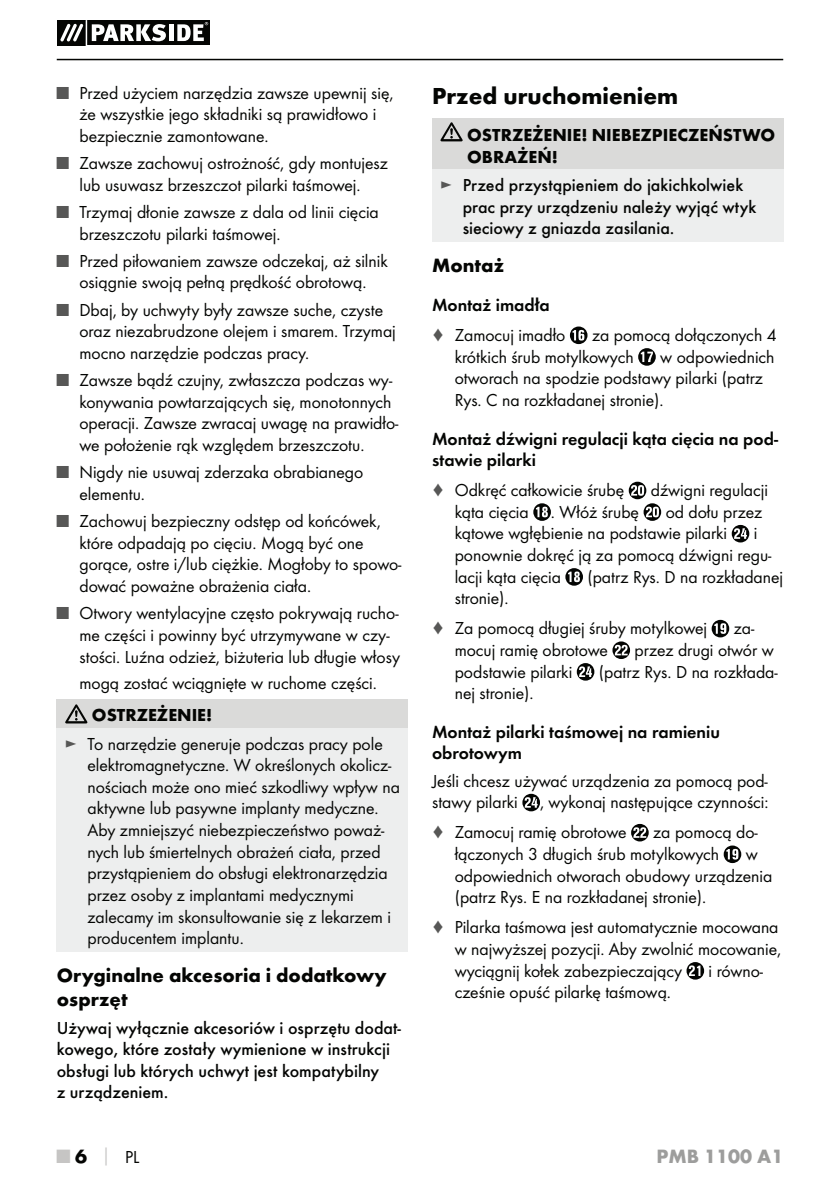
<style>
.page{position:relative;width:840px;height:1191px;background:#fff}
.page>*{position:absolute;margin:0;border:0;box-sizing:border-box;transform-origin:0 0}
.t1{font:700 24px "Futura";color:#040503}
.t2{font:700 20px/24px "Futura";color:#040503}
.t3{font:700 20px "Futura";color:#9d9d9c}
.t4{font:18px/21.6px "Futura Boo";color:#040503}
.t5{font:500 18px/21.6px "Futura";color:#040503}
.t6{font:18px/21.6px "Futura Dem";color:#040503}
.t7{font:700 18px/21.6px "Futura";color:#040503}
.s1{color:#575756}
.s2{font-family:"Futura Boo";font-weight:400;color:#575756}
.s3{font-family:"Futura";font-weight:700;font-size:20px;color:#c6c5c4}
.s4{font-family:"Futura";font-weight:700;font-size:20px}
.s5{font-family:"Futura";font-weight:700;color:#c6c5c4}
</style>
<div class="page">
<hr style="left:57px;top:59px;width:725px;height:1px;background:#040503">
<svg style="left:57px;top:21px;width:152px;height:24px"></svg>
<div style="left:57px;top:700px;width:351px;height:28px;background:#dadad9"></div>
<div style="left:57px;top:728px;width:351px;height:224px;background:#edeeee"></div>
<svg style="left:65px;top:704px;width:22px;height:19px"></svg>
<div style="left:432px;top:118px;width:350px;height:51px;background:#dadad9"></div>
<div style="left:432px;top:169px;width:350px;height:73px;background:#edeeee"></div>
<svg style="left:440px;top:122px;width:22px;height:19px"></svg>
<svg style="left:569px;top:326px;width:18px;height:18px"></svg>
<svg style="left:638px;top:348px;width:17px;height:18px"></svg>
<svg style="left:533px;top:503px;width:17px;height:18px"></svg>
<svg style="left:628px;top:482px;width:32px;height:39px"></svg>
<svg style="left:731px;top:525px;width:17px;height:17px"></svg>
<svg style="left:565px;top:568px;width:17px;height:17px"></svg>
<svg style="left:711px;top:620px;width:17px;height:17px"></svg>
<svg style="left:612px;top:641px;width:17px;height:18px"></svg>
<svg style="left:576px;top:663px;width:18px;height:17px"></svg>
<svg style="left:522px;top:794px;width:17px;height:17px"></svg>
<svg style="left:631px;top:824px;width:17px;height:17px"></svg>
<svg style="left:723px;top:845px;width:17px;height:18px"></svg>
<svg style="left:686px;top:962px;width:17px;height:17px"></svg>
<p class="t4" style="left:79px;top:83px;width:315px;text-indent:-23px"><span class="s1">■</span> Przed użyciem narzędzia zawsze upewnij się, że wszystkie jego składniki są prawidłowo i bezpiecznie zamontowane.</p>
<p class="t4" style="left:57px;top:153px;width:332px;text-align:center"><span class="s1">■</span> Zawsze zachowuj ostrożność, gdy montujesz lub usuwasz brzeszczot pilarki taśmowej.</p>
<p class="t4" style="left:79px;top:202px;width:301px;text-indent:-23px"><span class="s1">■</span> Trzymaj dłonie zawsze z dala od linii cięcia brzeszczotu pilarki taśmowej.</p>
<p class="t4" style="left:57px;top:251px;width:332px;text-align:center"><span class="s1">■</span> Przed piłowaniem zawsze odczekaj, aż silnik osiągnie swoją pełną prędkość obrotową.</p>
<p class="t4" style="left:79px;top:300px;width:318px;text-indent:-23px"><span class="s1">■</span> Dbaj, by uchwyty były zawsze suche, czyste oraz niezabrudzone olejem i smarem. Trzymaj mocno narzędzie podczas pracy.</p>
<p class="t4" style="left:79px;top:370px;width:320px;text-indent:-23px"><span class="s1">■</span> Zawsze bądź czujny, zwłaszcza podczas wy&shy;konywania powtarzających się, monotonnych operacji. Zawsze zwracaj uwagę na prawidło&shy;we położenie rąk względem brzeszczotu.</p>
<p class="t4" style="left:79px;top:462px;width:285px;text-indent:-23px"><span class="s1">■</span> Nigdy nie usuwaj zderzaka obrabianego elementu.</p>
<p class="t4" style="left:79px;top:511px;width:323px;text-indent:-23px"><span class="s1">■</span> Zachowuj bezpieczny odstęp od końcówek, które odpadają po cięciu. Mogą być one gorące, ostre i/lub ciężkie. Mogłoby to spowo&shy;dować poważne obrażenia ciała.</p>
<p class="t4" style="left:79px;top:603px;width:322px;text-indent:-23px"><span class="s1">■</span> Otwory wentylacyjne często pokrywają rucho&shy;me części i powinny być utrzymywane w czy&shy;stości. Luźna odzież, biżuteria lub długie włosy</p>
<p class="t4" style="left:79px;top:673px;width:299px">mogą zostać wciągnięte w ruchome części.</p>
<p class="t7" style="left:92px;top:705px;width:122px">OSTRZEŻENIE!</p>
<p class="t4" style="left:87px;top:734px;width:314px;text-indent:-23px"><span class="s1">►</span> To narzędzie generuje podczas pracy pole elektromagnetyczne. W określonych okolicz&shy;nościach może ono mieć szkodliwy wpływ na aktywne lub pasywne implanty medyczne.<br>Aby zmniejszyć niebezpieczeństwo poważ&shy;nych lub śmiertelnych obrażeń ciała, przed przystąpieniem do obsługi elektronarzędzia przez osoby z implantami medycznymi zalecamy im skonsultowanie się z lekarzem i producentem implantu.</p>
<p class="t2" style="left:57px;top:965px;width:331px">Oryginalne akcesoria i dodatkowy osprzęt</p>
<p class="t5" style="left:57px;top:1017px;width:345px">Używaj wyłącznie akcesoriów i osprzętu dodat&shy;kowego, które zostały wymienione w instrukcji obsługi lub których uchwyt jest kompatybilny<br>z urządzeniem.</p>
<h1 class="t1" style="left:432px;top:87px;width:247px">Przed uruchomieniem</h1>
<p class="t7" style="left:467px;top:126px;width:309px">OSTRZEŻENIE! NIEBEZPIECZEŃSTWO<br>OBRAŻEŃ!</p>
<p class="t5" style="left:462px;top:175px;width:295px;text-indent:-23px"><span class="s2">►</span> Przed przystąpieniem do jakichkolwiek prac przy urządzeniu należy wyjąć wtyk sieciowy z gniazda zasilania.</p>
<p class="t2" style="left:432px;top:255px;width:74px">Montaż</p>
<p class="t6" style="left:432px;top:295px;width:119px">Montaż imadła</p>
<p class="t4" style="left:432px;top:325px;width:135px"><span class="s1">♦</span> Zamocuj imadło</p>
<p class="t4" style="left:454px;top:325px;width:323px;text-indent:137px">za pomocą dołączonych 4 krótkich śrub motylkowych</p>
<p class="t4" style="left:454px;top:347px;width:321px;text-indent:205px">w odpowiednich otworach na spodzie podstawy pilarki (patrz<br>Rys. C na rozkładanej stronie).</p>
<p class="t6" style="left:432px;top:429px;width:347px">Montaż dźwigni regulacji kąta cięcia na pod&shy;stawie pilarki</p>
<p class="t4" style="left:432px;top:480px;width:193px"><span class="s1">♦</span> Odkręć całkowicie śrubę</p>
<p class="t4" style="left:650px;top:480px;width:119px">dźwigni regulacji</p>
<p class="t4" style="left:454px;top:502px;width:186px">kąta cięcia . Włóż śrubę</p>
<p class="t4" style="left:454px;top:502px;width:309px;text-indent:211px">od dołu przez kątowe wgłębienie na podstawie pilarki</p>
<p class="t4" style="left:454px;top:523px;width:318px;text-indent:299px">i ponownie dokręć ją za pomocą dźwigni regu&shy;lacji kąta cięcia</p>
<p class="t4" style="left:587px;top:567px;width:197px">(patrz Rys. D na rozkładanej</p>
<p class="t4" style="left:432px;top:584px;width:276px;line-height:30px;text-indent:23px">stronie).<br><span class="s1">♦</span> Za pomocą długiej śruby motylkowej</p>
<p class="t4" style="left:733px;top:618px;width:22px">za-</p>
<p class="t4" style="left:454px;top:640px;width:155px">mocuj ramię obrotowe</p>
<p class="t4" style="left:634px;top:640px;width:140px">przez drugi otwór w</p>
<p class="t4" style="left:454px;top:662px;width:119px">podstawie pilarki</p>
<p class="t4" style="left:598px;top:662px;width:180px">(patrz Rys. D na rozkłada-</p>
<p class="t4" style="left:454px;top:683px;width:80px">nej stronie).</p>
<p class="t6" style="left:432px;top:722px;width:289px">Montaż pilarki taśmowej na ramieniu obrotowym</p>
<p class="t4" style="left:432px;top:771px;width:338px">Jeśli chcesz używać urządzenia za pomocą pod&shy;stawy pilarki , wykonaj następujące czynności:</p>
<p class="t4" style="left:432px;top:822px;width:196px"><span class="s1">♦</span> Zamocuj ramię obrotowe</p>
<p class="t4" style="left:454px;top:822px;width:304px;text-indent:198px">za pomocą do&shy;łączonych 3 długich śrub motylkowych</p>
<p class="t4" style="left:454px;top:844px;width:319px;text-indent:291px">w odpowiednich otworach obudowy urządzenia (patrz Rys. E na rozkładanej stronie).</p>
<p class="t4" style="left:454px;top:917px;width:328px;text-indent:-23px"><span class="s1">♦</span> Pilarka taśmowa jest automatycznie mocowana w najwyższej pozycji. Aby zwolnić mocowanie, wyciągnij kołek zabezpieczający</p>
<p class="t4" style="left:708px;top:960px;width:56px">i równo-</p>
<p class="t4" style="left:454px;top:982px;width:218px">cześnie opuść pilarkę taśmową.</p>
<p class="t4" style="left:57px;top:1146px;width:84px"><span class="s3">■</span> <span class="s4">6</span> <span class="s5">│</span> PL</p>
<p class="t3" style="left:656px;top:1148px;width:128px">PMB 1100 A1</p>
</div>
